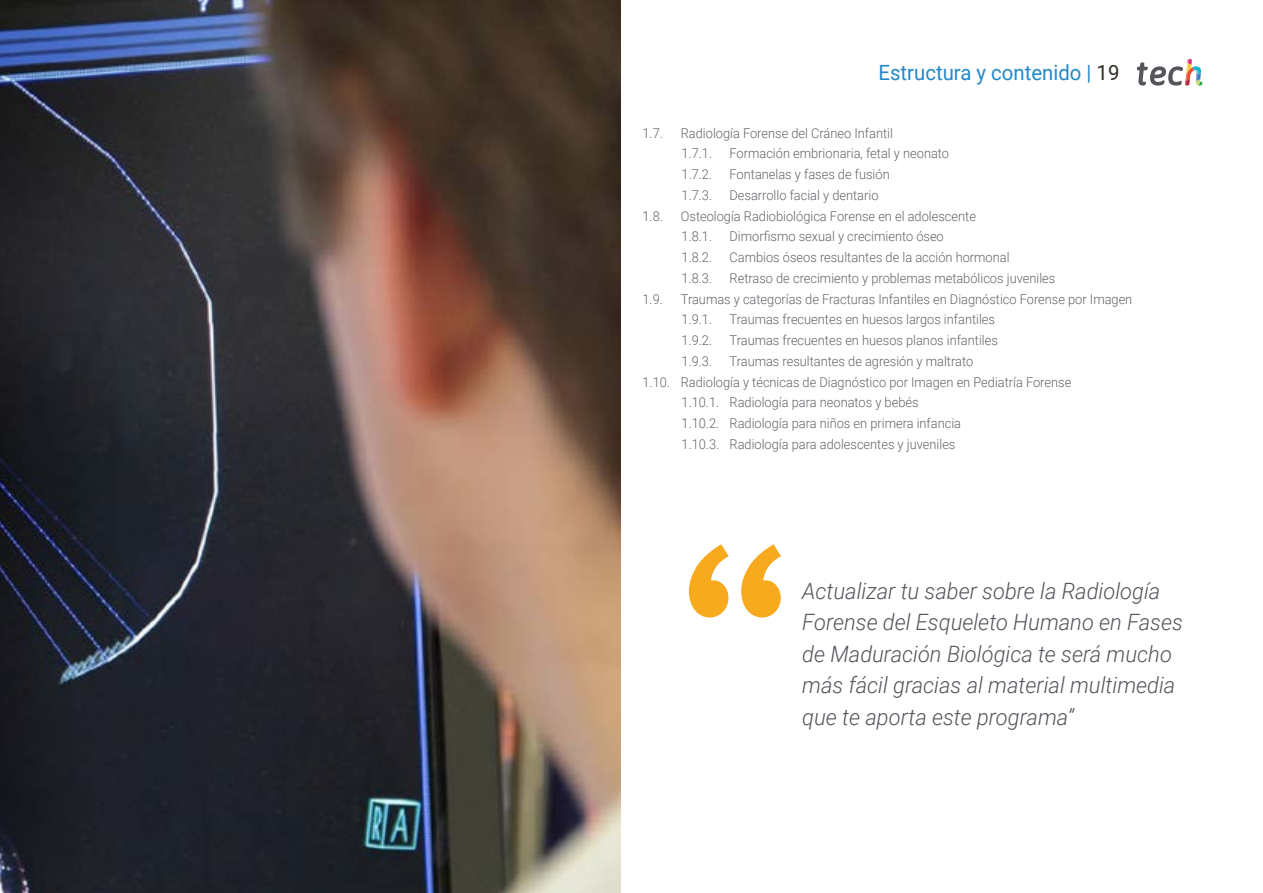
<style>
.page{position:relative;width:1263px;height:893px;background:#fff}
.page>*{position:absolute;margin:0;border:0;box-sizing:border-box;transform-origin:0 0}
.t1{font:italic 300 22.5px/31.5px "Roboto";color:#52555b}
.t2{font:21px "Roboto";color:#2488c9}
.t3{font:300 13.5px/20.7px "Roboto";color:#61646a;scale:.95 1}
.s1{color:#312e20}
</style>
<div class="page">
<svg style="left:689px;top:544px;width:92px;height:73px"></svg>
<img style="left:0;top:0;width:621px;height:893px">
<svg style="left:1137px;top:59px;width:65px;height:27px"></svg>
<h2 class="t2" style="left:878px;top:57px;width:242px">Estructura y contenido | <span class="s1">19</span></h2>
<p class="t3" style="left:642px;top:122px;width:23px">1.7.</p>
<p class="t3" style="left:681px;top:122px;width:225px">Radiología Forense del Cráneo Infantil<br>1.7.1.</p>
<p class="t3" style="left:729px;top:143px;width:233px">Formación embrionaria, fetal y neonato</p>
<p class="t3" style="left:681px;top:164px;width:34px">1.7.2.</p>
<p class="t3" style="left:729px;top:164px;width:170px">Fontanelas y fases de fusión</p>
<p class="t3" style="left:681px;top:184px;width:34px">1.7.3.</p>
<p class="t3" style="left:729px;top:184px;width:158px">Desarrollo facial y dentario</p>
<p class="t3" style="left:642px;top:205px;width:23px">1.8.</p>
<p class="t3" style="left:681px;top:205px;width:312px">Osteología Radiobiológica Forense en el adolescente<br>1.8.1.</p>
<p class="t3" style="left:729px;top:226px;width:227px">Dimorfismo sexual y crecimiento óseo</p>
<p class="t3" style="left:681px;top:247px;width:34px">1.8.2.</p>
<p class="t3" style="left:729px;top:247px;width:296px">Cambios óseos resultantes de la acción hormonal</p>
<p class="t3" style="left:681px;top:267px;width:34px">1.8.3.</p>
<p class="t3" style="left:729px;top:267px;width:344px">Retraso de crecimiento y problemas metabólicos juveniles</p>
<p class="t3" style="left:642px;top:288px;width:23px">1.9.</p>
<p class="t3" style="left:681px;top:288px;width:477px">Traumas y categorías de Fracturas Infantiles en Diagnóstico Forense por Imagen<br>1.9.1.</p>
<p class="t3" style="left:729px;top:309px;width:281px">Traumas frecuentes en huesos largos infantiles</p>
<p class="t3" style="left:681px;top:330px;width:34px">1.9.2.</p>
<p class="t3" style="left:729px;top:330px;width:284px">Traumas frecuentes en huesos planos infantiles</p>
<p class="t3" style="left:681px;top:350px;width:34px">1.9.3.</p>
<p class="t3" style="left:729px;top:350px;width:258px">Traumas resultantes de agresión y maltrato</p>
<p class="t3" style="left:642px;top:371px;width:453px">1.10. Radiología y técnicas de Diagnóstico por Imagen en Pediatría Forense</p>
<p class="t3" style="left:681px;top:392px;width:251px">1.10.1. Radiología para neonatos y bebés</p>
<p class="t3" style="left:681px;top:413px;width:296px">1.10.2. Radiología para niños en primera infancia</p>
<p class="t3" style="left:681px;top:433px;width:290px">1.10.3. Radiología para adolescentes y juveniles</p>
<h1 class="t1" style="left:802px;top:574px;width:382px">Actualizar tu saber sobre la Radiología Forense del Esqueleto Humano en Fases de Maduración Biológica te será mucho más fácil gracias al material multimedia que te aporta este programa”</h1>
</div>
